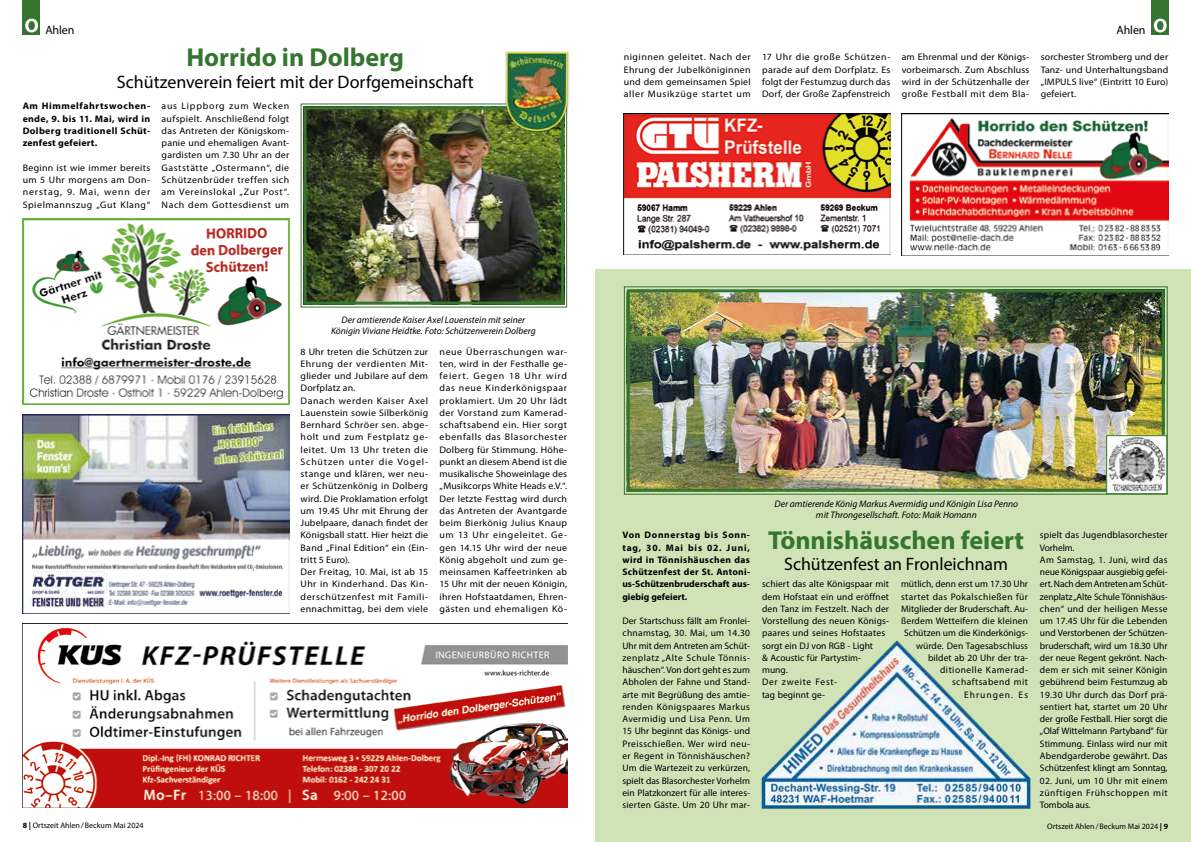
<style>
.page{position:relative;width:1191px;height:842px;background:#fff}
.page>*{position:absolute;margin:0;border:0;box-sizing:border-box;transform-origin:0 0}
.t1{font:700 26px "Myriad Pro";color:#357530}
.t2{font:18px "Myriad Pro";color:#000}
.t3{font:12px "Myriad Pro";letter-spacing:-.01em;color:#000}
.t4{font:9.5px/12.3px "Myriad Pro";letter-spacing:.02em;color:#000;text-align:justify;scale:1.04 1}
.t5{font:9.5px/12.3px "Myriad Pro";letter-spacing:.02em;color:#000;text-align:justify}
.t6{font:9.5px/12.3px "Myriad Pro";color:#000}
.t7{font:italic 9.5px/11.4px "Myriad Pro";color:#000;text-align:center}
.t8{font:700 9.5px/12.3px "Myriad Pro";letter-spacing:.02em;color:#000;text-align:justify}
.t9{font:700 9.5px/12.3px "Myriad Pro";letter-spacing:.02em;color:#000;text-align:justify;scale:1.04 1}
.t10{font:8px "Myriad Pro";color:#000}
.s1{font-weight:700}
</style>
<div class="page">
<div style="left:595px;top:269px;width:596px;height:573px;background:#cfe3b7"></div>
<div style="left:1151px;top:0;width:17px;height:34px;background:#357530"></div>
<svg style="left:1153px;top:19px;width:13px;height:13px"></svg>
<div style="left:23px;top:0;width:17px;height:34px;background:#357530"></div>
<svg style="left:25px;top:19px;width:13px;height:13px"></svg>
<img style="left:300px;top:103px;width:267px;height:205px">
<div style="left:303px;top:106px;width:261px;height:199px;border:3px solid #357530"></div>
<img style="left:23px;top:218px;width:266px;height:187px">
<img style="left:23px;top:627px;width:544px;height:181px">
<img style="left:502px;top:51px;width:67px;height:82px">
<img style="left:901px;top:113px;width:267px;height:142px">
<img style="left:624px;top:113px;width:266px;height:142px">
<img style="left:623px;top:286px;width:545px;height:209px">
<div style="left:627px;top:289px;width:537px;height:203px;border:3px solid #357530"></div>
<img style="left:1108px;top:437px;width:56px;height:55px">
<div style="left:1106px;top:435px;width:61px;height:59px;border:1px solid #357530"></div>
<img style="left:761px;top:640px;width:270px;height:169px">
<img style="left:23px;top:415px;width:266px;height:198px">
<p class="t3" style="left:45px;top:22px;width:31px">Ahlen</p>
<h1 class="t1" style="left:186px;top:41px;width:219px">Horrido in Dolberg</h1>
<h2 class="t2" style="left:117px;top:71px;width:358px">Schützenverein feiert mit der Dorfgemeinschaft</h2>
<p class="t9" style="left:23px;top:100px;width:124px">Am Himmelfahrtswochen&shy;ende, 9. bis 11. Mai, wird in Dolberg traditionell Schüt&shy;zenfest gefeiert.</p>
<p class="t4" style="left:23px;top:161px;width:124px">Beginn ist wie immer bereits um 5 Uhr morgens am Don&shy;nerstag, 9. Mai, wenn der Spielmannszug „Gut Klang“</p>
<p class="t4" style="left:162px;top:100px;width:124px">aus Lippborg zum Wecken aufspielt. Anschließend folgt das Antreten der Königskom&shy;panie und ehemaligen Avant&shy;gardisten um 7.30 Uhr an der Gaststätte „Ostermann“, die Schützenbrüder treffen sich am Vereinslokal „Zur Post“.<br>Nach dem Gottesdienst um</p>
<p class="t7" style="left:331px;top:313px;width:206px">Der amtierende Kaiser Axel Lauenstein mit seiner<br>Königin Viviane Heidtke. Foto: Schützenverein Dolberg</p>
<p class="t4" style="left:300px;top:345px;width:124px;text-align:left">8 Uhr treten die Schützen zur<br>Ehrung der verdienten Mit&shy;glieder und Jubilare auf dem<br>Dorfplatz an.<br>Danach werden Kaiser Axel<br>Lauenstein sowie Silberkönig<br>Bernhard Schröer sen. abge&shy;holt und zum Festplatz ge&shy;leitet. Um 13 Uhr treten die<br>Schützen unter die Vogel&shy;stange und klären, wer neu&shy;er Schützenkönig in Dolberg wird. Die Proklamation erfolgt um 19.45 Uhr mit Ehrung der<br>Jubelpaare, danach findet der<br>Königsball statt. Hier heizt die<br>Band „Final Edition“ ein (Ein&shy;tritt 5 Euro).<br>Der Freitag, 10. Mai, ist ab 15<br>Uhr in Kinderhand. Das Kin&shy;derschützenfest mit Famili&shy;ennachmittag, bei dem viele</p>
<p class="t4" style="left:439px;top:345px;width:124px">neue Überraschungen war&shy;ten, wird in der Festhalle ge&shy;feiert. Gegen 18 Uhr wird das neue Kinderkönigspaar proklamiert. Um 20 Uhr lädt der Vorstand zum Kamerad&shy;schaftsabend ein. Hier sorgt ebenfalls das Blasorchester Dolberg für Stimmung. Höhe&shy;punkt an diesem Abend ist die musikalische Showeinlage des „Musikcorps White Heads e.V.“.<br>Der letzte Festtag wird durch das Antreten der Avantgarde beim Bierkönig Julius Knaup um 13 Uhr eingeleitet. Ge&shy;gen 14.15 Uhr wird der neue König abgeholt und zum ge&shy;meinsamen Kaffeetrinken ab 15 Uhr mit der neuen Königin, ihren Hofstaatdamen, Ehren&shy;gästen und ehemaligen Kö-</p>
<p class="t10" style="left:23px;top:821px;width:122px"><span class="s1">8 |</span> Ortszeit Ahlen/Beckum Mai 2024</p>
<p class="t3" style="left:1116px;top:22px;width:31px">Ahlen</p>
<p class="t4" style="left:624px;top:51px;width:123px">niginnen geleitet. Nach der Ehrung der Jubelköniginnen und dem gemeinsamen Spiel aller Musikzüge startet um</p>
<p class="t4" style="left:762px;top:51px;width:125px">17 Uhr die große Schützen&shy;parade auf dem Dorfplatz. Es folgt der Festumzug durch das Dorf, der Große Zapfenstreich</p>
<p class="t4" style="left:901px;top:51px;width:124px">am Ehrenmal und der Königs&shy;vorbeimarsch. Zum Abschluss wird in der Schützenhalle der große Festball mit dem Bla-</p>
<p class="t4" style="left:1040px;top:51px;width:124px">sorchester Stromberg und der Tanz- und Unterhaltungsband „IMPULS live“ (Eintritt 10 Euro) gefeiert.</p>
<p class="t8" style="left:622px;top:529px;width:129px">Von Donnerstag bis Sonn&shy;tag, 30. Mai bis 02. Juni, wird in Tönnishäuschen das Schützenfest der St. Antoni&shy;us-Schützenbruderschaft aus&shy;giebig gefeiert.</p>
<p class="t5" style="left:622px;top:615px;width:129px">Der Startschuss fällt am Fronlei&shy;chnamstag, 30. Mai, um 14.30<br>Uhr mit dem Antreten am Schüt&shy;zenplatz „Alte Schule Tönnis&shy;häuschen“. Von dort geht es zum Abholen der Fahne und Stand&shy;arte mit Begrüßung des amtie&shy;renden Königspaares Markus Avermidig und Lisa Penn. Um 15 Uhr beginnt das Königs- und Preisschießen. Wer wird neu&shy;er Regent in Tönnishäuschen?<br>Um die Wartezeit zu verkürzen, spielt das Blasorchester Vorhelm ein Platzkonzert für alle interes&shy;sierten Gäste. Um 20 Uhr mar-</p>
<p class="t7" style="left:774px;top:498px;width:245px">Der amtierende König Markus Avermidig und Königin Lisa Penno mit Throngesellschaft. Foto: Maik Homann</p>
<h1 class="t1" style="left:768px;top:523px;width:257px">Tönnishäuschen feiert</h1>
<h2 class="t2" style="left:784px;top:553px;width:225px">Schützenfest an Fronleichnam</h2>
<p class="t5" style="left:901px;top:578px;width:129px;text-align:right">mütlich, denn erst um 17.30 Uhr startet das Pokalschießen für<br>Mitglieder der Bruderschaft. Au&shy;ßerdem Wetteifern die kleinen<br>Schützen um die Kinderkönigs&shy;würde. Den Tagesabschluss bildet ab 20 Uhr der tra&shy;ditionelle Kamerad&shy;schaftsabend mit<br>Ehrungen. Es</p>
<p class="t5" style="left:762px;top:578px;width:128px;text-align:left">schiert das alte Königspaar mit dem Hofstaat ein und eröffnet den Tanz im Festzelt. Nach der<br>Vorstellung des neuen Königs&shy;paares und seines Hofstaates sorgt ein DJ von RGB - Light<br>&amp; Acoustic für Partystim-<br>mung.<br>Der zweite Fest-<br>tag beginnt ge-</p>
<p class="t6" style="left:1040px;top:529px;width:129px">spielt das Jugendblasorchester<br>Vorhelm.<br>Am Samstag, 1. Juni, wird das neue Königspaar ausgiebig gefei&shy;ert. Nach dem Antreten am Schüt&shy;zenplatz „Alte Schule Tönnishäus&shy;chen“ und der heiligen Messe um 17.45 Uhr für die Lebenden und Verstorbenen der Schützen&shy;bruderschaft, wird um 18.30 Uhr der neue Regent gekrönt. Nach&shy;dem er sich mit seiner Königin gebührend beim Festumzug ab<br>19.30 Uhr durch das Dorf prä&shy;sentiert hat, startet um 20 Uhr der große Festball. Hier sorgt die „Olaf Wittelmann Partyband“ für<br>Stimmung. Einlass wird nur mit<br>Abendgarderobe gewährt. Das<br>Schützenfest klingt am Sonntag,</p>
<p class="t5" style="left:1040px;top:774px;width:129px">02. Juni, um 10 Uhr mit einem zünftigen Frühschoppen mit Tombola aus.</p>
<p class="t10" style="left:1047px;top:821px;width:122px">Ortszeit Ahlen/Beckum Mai 2024 <span class="s1">| 9</span></p>
</div>
